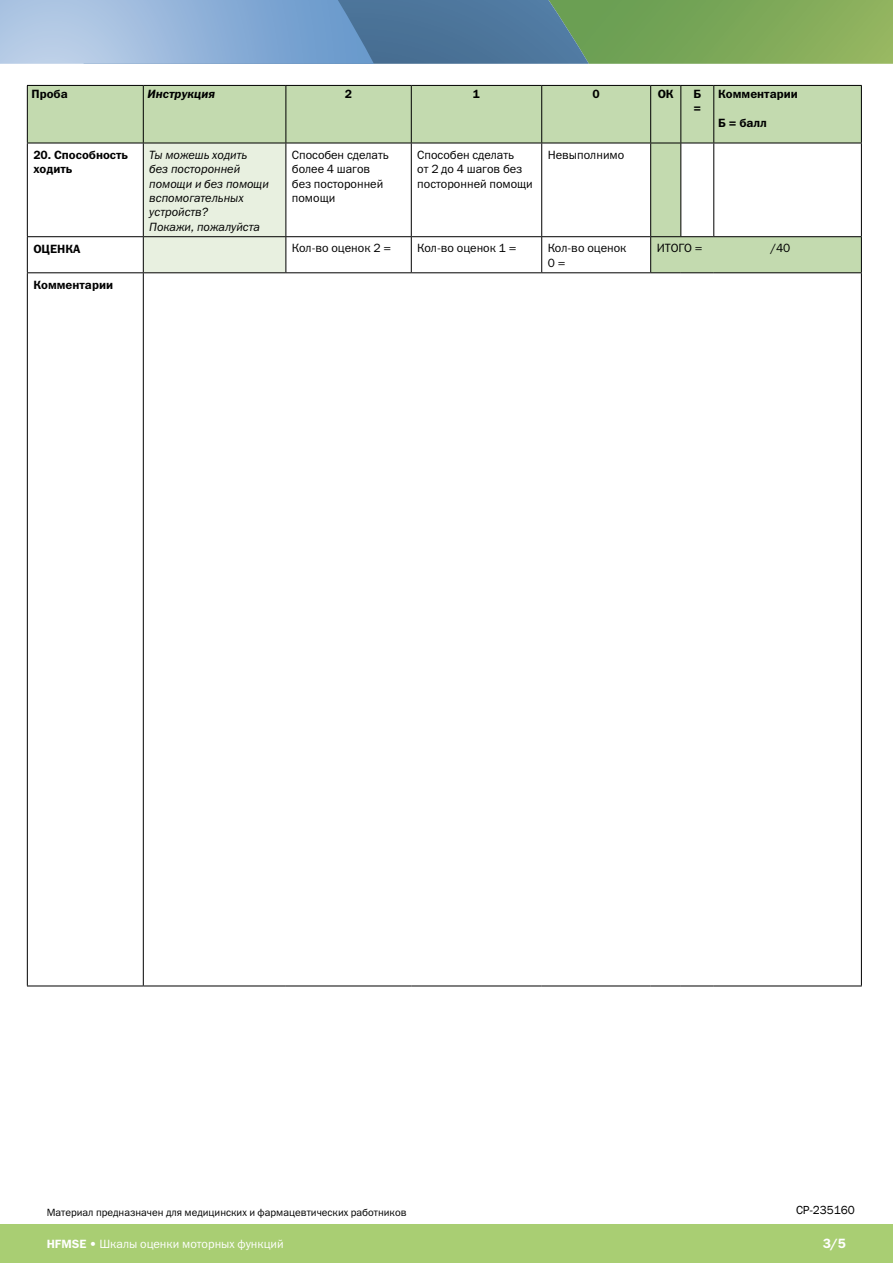
<style>
.page{position:relative;width:893px;height:1263px;background:#fff}
.page>*{position:absolute;margin:0;border:0;box-sizing:border-box;transform-origin:0 0}
.t1{font:13.5px "Franklin Gothic Demi C";color:#fff}
.t2{font:12px/14.4px "Franklin Gothic Book C";color:#000}
.t3{font:italic 12px/14.4px "Franklin Gothic Book C";color:#000}
.t4{font:12px/14.4px "Franklin Gothic Demi C";color:#000}
.t5{font:12px "Franklin Gothic Book C";color:#fff}
.t6{font:italic 12px "Franklin Gothic Demi C";color:#000}
.t7{font:12px "Franklin Gothic";color:#000}
.t8{font:10.5px "Franklin Gothic Book C";color:#000}
.s1{font-family:"Franklin Gothic Demi C"}
</style>
<div class="page">
<svg style="left:0;top:0;width:893px;height:64px;background:#7ba19c"></svg>
<svg style="left:28px;top:86px;width:833px;height:186px"></svg>
<div style="left:144px;top:144px;width:141px;height:128px;background:#e8f0e0"></div>
<hr style="left:27px;top:85px;width:116px;height:1px;background:#000">
<hr style="left:27px;top:86px;width:1px;height:57px;background:#000">
<hr style="left:143px;top:85px;width:143px;height:1px;background:#000">
<hr style="left:143px;top:86px;width:1px;height:57px;background:#000">
<hr style="left:286px;top:85px;width:125px;height:1px;background:#000">
<hr style="left:285px;top:86px;width:1px;height:57px;background:#000">
<hr style="left:411px;top:85px;width:131px;height:1px;background:#000">
<hr style="left:411px;top:86px;width:1px;height:57px;background:#000">
<hr style="left:542px;top:85px;width:109px;height:1px;background:#000">
<hr style="left:541px;top:86px;width:1px;height:57px;background:#000">
<hr style="left:651px;top:85px;width:30px;height:1px;background:#000">
<hr style="left:650px;top:86px;width:1px;height:57px;background:#000">
<hr style="left:681px;top:85px;width:33px;height:1px;background:#000">
<hr style="left:680px;top:86px;width:1px;height:57px;background:#000">
<hr style="left:714px;top:85px;width:148px;height:1px;background:#000">
<hr style="left:713px;top:86px;width:1px;height:57px;background:#000">
<hr style="left:861px;top:86px;width:1px;height:57px;background:#000">
<hr style="left:27px;top:143px;width:116px;height:1px;background:#000">
<hr style="left:27px;top:143px;width:1px;height:93px;background:#000">
<hr style="left:143px;top:143px;width:143px;height:1px;background:#000">
<hr style="left:143px;top:143px;width:1px;height:93px;background:#000">
<hr style="left:286px;top:143px;width:125px;height:1px;background:#000">
<hr style="left:285px;top:143px;width:1px;height:93px;background:#000">
<hr style="left:411px;top:143px;width:131px;height:1px;background:#000">
<hr style="left:411px;top:143px;width:1px;height:93px;background:#000">
<hr style="left:542px;top:143px;width:109px;height:1px;background:#000">
<hr style="left:541px;top:143px;width:1px;height:93px;background:#000">
<hr style="left:651px;top:143px;width:30px;height:1px;background:#000">
<hr style="left:650px;top:143px;width:1px;height:93px;background:#000">
<hr style="left:681px;top:143px;width:33px;height:1px;background:#000">
<hr style="left:680px;top:143px;width:1px;height:93px;background:#000">
<hr style="left:714px;top:143px;width:148px;height:1px;background:#000">
<hr style="left:713px;top:143px;width:1px;height:93px;background:#000">
<hr style="left:861px;top:143px;width:1px;height:93px;background:#000">
<hr style="left:27px;top:237px;width:1px;height:35px;background:#000">
<hr style="left:143px;top:237px;width:1px;height:35px;background:#000">
<hr style="left:285px;top:237px;width:1px;height:35px;background:#000">
<hr style="left:411px;top:237px;width:1px;height:35px;background:#000">
<hr style="left:541px;top:237px;width:1px;height:35px;background:#000">
<hr style="left:650px;top:237px;width:1px;height:35px;background:#000">
<hr style="left:861px;top:237px;width:1px;height:35px;background:#000">
<hr style="left:27px;top:273px;width:1px;height:712px;background:#000">
<hr style="left:143px;top:273px;width:1px;height:712px;background:#000">
<hr style="left:861px;top:273px;width:1px;height:712px;background:#000">
<hr style="left:27px;top:236px;width:116px;height:1px;background:#000">
<hr style="left:27px;top:272px;width:116px;height:1px;background:#000">
<hr style="left:27px;top:985px;width:116px;height:1px;background:#000">
<hr style="left:143px;top:236px;width:143px;height:1px;background:#000">
<hr style="left:143px;top:272px;width:143px;height:1px;background:#000">
<hr style="left:143px;top:985px;width:143px;height:1px;background:#000">
<hr style="left:286px;top:985px;width:125px;height:1px;background:#000">
<hr style="left:411px;top:985px;width:131px;height:1px;background:#000">
<hr style="left:542px;top:985px;width:109px;height:1px;background:#000">
<hr style="left:651px;top:985px;width:30px;height:1px;background:#000">
<hr style="left:681px;top:985px;width:33px;height:1px;background:#000">
<hr style="left:714px;top:985px;width:148px;height:1px;background:#000">
<hr style="left:286px;top:236px;width:125px;height:1px;background:#000">
<hr style="left:411px;top:236px;width:131px;height:1px;background:#000">
<hr style="left:542px;top:236px;width:109px;height:1px;background:#000">
<hr style="left:286px;top:272px;width:125px;height:1px;background:#000">
<hr style="left:411px;top:272px;width:131px;height:1px;background:#000">
<hr style="left:542px;top:272px;width:109px;height:1px;background:#000">
<hr style="left:651px;top:236px;width:30px;height:1px;background:#000">
<hr style="left:681px;top:236px;width:33px;height:1px;background:#000">
<hr style="left:714px;top:236px;width:148px;height:1px;background:#000">
<hr style="left:651px;top:272px;width:30px;height:1px;background:#000">
<hr style="left:681px;top:272px;width:33px;height:1px;background:#000">
<hr style="left:714px;top:272px;width:148px;height:1px;background:#000">
<div style="left:0;top:1225px;width:893px;height:38px;background:#a9ce73"></div>
<p class="t4" style="left:32px;top:86px;width:38px">Проба</p>
<p class="t6" style="left:148px;top:87px;width:69px">Инструкция</p>
<p class="t4" style="left:345px;top:86px;width:9px">2</p>
<p class="t4" style="left:473px;top:86px;width:9px">1</p>
<p class="t4" style="left:593px;top:86px;width:9px">0</p>
<p class="t4" style="left:658px;top:86px;width:18px">ОК</p>
<p class="t4" style="left:693px;top:86px;width:9px">Б =</p>
<p class="t4" style="left:718px;top:86px;width:81px">Комментарии</p>
<p class="t4" style="left:718px;top:115px;width:50px">Б = балл</p>
<p class="t4" style="left:33px;top:147px;width:96px">20. Способность ходить</p>
<p class="t3" style="left:149px;top:147px;width:121px">Ты можешь ходить без посторонней помощи и без помощи вспомогательных устройств?<br>Покажи, пожалуйста</p>
<p class="t2" style="left:292px;top:147px;width:98px">Способен сделать более 4 шагов без посторонней помощи</p>
<p class="t2" style="left:417px;top:147px;width:117px">Способен сделать<br>от 2 до 4 шагов без посторонней помощи</p>
<p class="t2" style="left:548px;top:147px;width:78px">Невыполнимо</p>
<p class="t4" style="left:33px;top:241px;width:49px">ОЦЕНКА</p>
<p class="t2" style="left:292px;top:241px;width:101px">Кол-во оценок 2 =</p>
<p class="t2" style="left:417px;top:241px;width:101px">Кол-во оценок 1 =</p>
<p class="t2" style="left:548px;top:241px;width:80px">Кол-во оценок<br>0 =</p>
<p class="t2" style="left:657px;top:241px;width:47px">ИТОГО =</p>
<p class="t2" style="left:770px;top:241px;width:22px">/40</p>
<p class="t4" style="left:33px;top:277px;width:81px">Комментарии</p>
<p class="t8" style="left:47px;top:1207px;width:361px">Материал предназначен для медицинских и фармацевтических работников</p>
<p class="t7" style="left:796px;top:1202px;width:60px">CP-235160</p>
<p class="t5" style="left:47px;top:1238px;width:239px"><span class="s1">HFMSE</span> • Шкалы оценки моторных функций</p>
<p class="t1" style="left:823px;top:1236px;width:25px">3/5</p>
</div>
